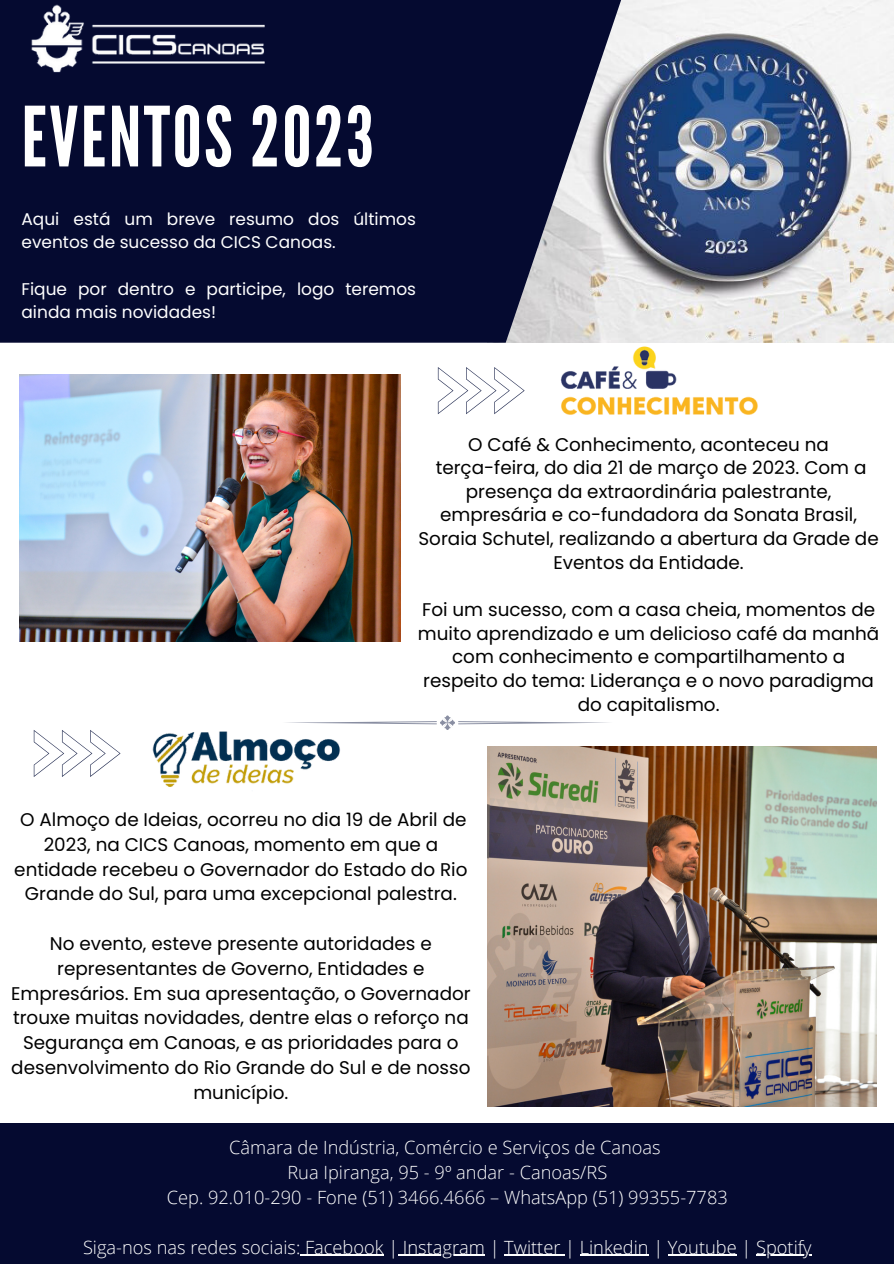
<style>
.page{position:relative;width:894px;height:1264px;background:#fff}
.page>*{position:absolute;margin:0;border:0;box-sizing:border-box;transform-origin:0 0}
.t1{font:82.65px "League Gothic";letter-spacing:.03em;color:#fff}
.t2{font:18.3px/23.7px "Poppins";color:#000;text-align:center}
.t3{font:300 18.3px/24.8px "Open Sans";color:#fff;text-align:center}
.t4{font:16.95px/23.2px "Poppins";color:#fff}
</style>
<div class="page">
<img style="left:20px;top:374px;width:380px;height:267px">
<img style="left:673px;top:0;width:220px;height:342px">
<svg style="left:0;top:0;width:673px;height:343px;background:#212647"></svg>
<img style="left:487px;top:746px;width:389px;height:360px">
<div style="left:0;top:1123px;width:893px;height:140px;background:#050a30"></div>
<img style="left:20px;top:0;width:265px;height:93px">
<img style="left:152px;top:731px;width:188px;height:56px">
<img style="left:527px;top:330px;width:249px;height:85px">
<svg style="left:438px;top:367px;width:86px;height:47px"></svg>
<svg style="left:34px;top:730px;width:86px;height:47px"></svg>
<svg style="left:286px;top:715px;width:323px;height:15px"></svg>
<hr style="left:300px;top:1254px;width:83px;height:1px;background:#fff">
<hr style="left:398px;top:1254px;width:87px;height:1px;background:#fff">
<hr style="left:504px;top:1254px;width:61px;height:1px;background:#fff">
<hr style="left:579px;top:1254px;width:69px;height:1px;background:#fff">
<hr style="left:667px;top:1254px;width:69px;height:1px;background:#fff">
<hr style="left:756px;top:1254px;width:55px;height:1px;background:#fff">
<h1 class="t1" style="left:22px;top:89px;width:353px">EVENTOS 2023</h1>
<p class="t4" style="left:22px;top:207px;width:396px">Aqui está um breve resumo dos últimos eventos de sucesso da CICS Canoas.</p>
<p class="t4" style="left:22px;top:277px;width:396px">Fique por dentro e participe, logo teremos ainda mais novidades!</p>
<p class="t2" style="left:418px;top:432px;width:461px">O Café &amp; Conhecimento, aconteceu na terça-feira, do dia 21 de março de 2023. Com a presença da extraordinária palestrante, empresária e co-fundadora da Sonata Brasil, Soraia Schutel, realizando a abertura da Grade de Eventos da Entidade.</p>
<p class="t2" style="left:418px;top:598px;width:462px">Foi um sucesso, com a casa cheia, momentos de muito aprendizado e um delicioso café da manhã com conhecimento e compartilhamento a respeito do tema: Liderança e o novo paradigma do capitalismo.</p>
<p class="t2" style="left:14px;top:807px;width:454px;line-height:24.8px">O Almoço de Ideias, ocorreu no dia 19 de Abril de 2023, na CICS Canoas, momento em que a entidade recebeu o Governador do Estado do Rio Grande do Sul, para uma excepcional palestra.</p>
<p class="t2" style="left:11px;top:931px;width:461px;line-height:24.8px">No evento, esteve presente autoridades e representantes de Governo, Entidades e Empresários. Em sua apresentação, o Governador trouxe muitas novidades, dentre elas o reforço na Segurança em Canoas, e as prioridades para o desenvolvimento do Rio Grande do Sul e de nosso município.</p>
<p class="t3" style="left:167px;top:1134px;width:562px">Câmara de Indústria, Comércio e Serviços de Canoas<br>Rua Ipiranga, 95 - 9º andar - Canoas/RS<br>Cep. 92.010-290 - Fone (51) 3466.4666 – WhatsApp (51) 99355-7783</p>
<p class="t3" style="left:83px;top:1233px;width:730px">Siga-nos nas redes sociais: Facebook | Instagram | Twitter | Linkedin | Youtube | Spotify</p>
</div>
